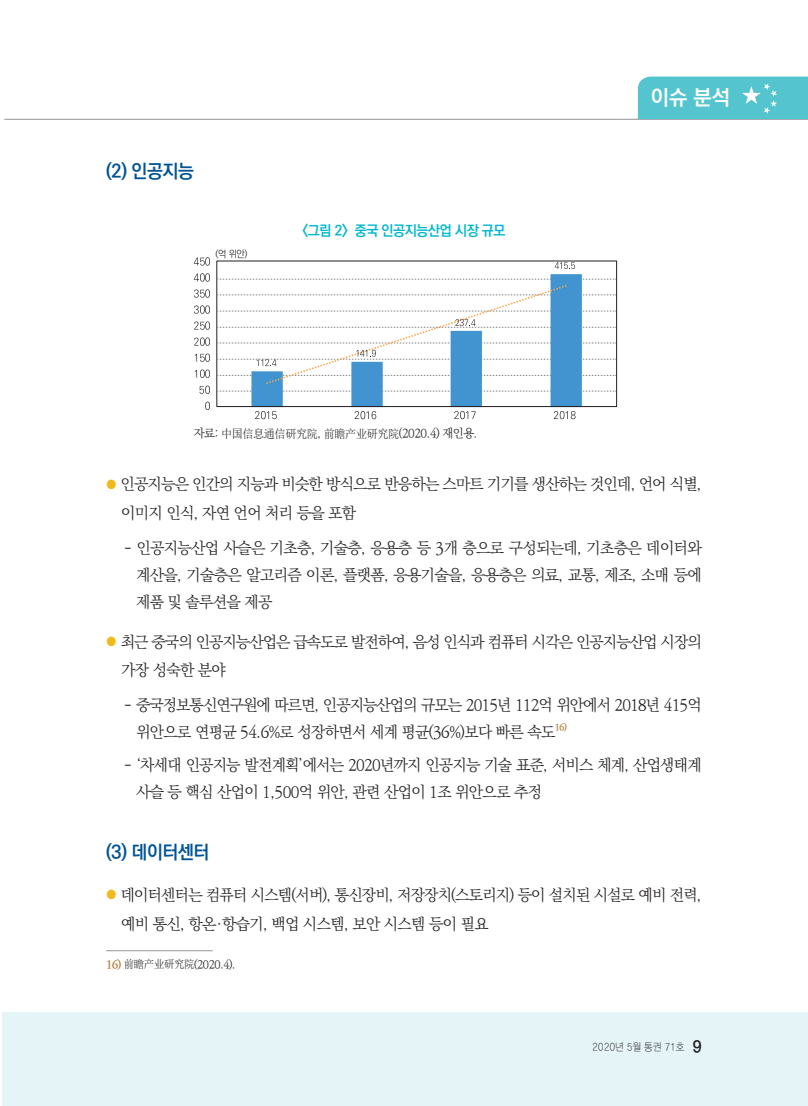
<style>
.page{position:relative;width:808px;height:1106px;background:#fff}
.page>*{position:absolute;margin:0;border:0;box-sizing:border-box;transform-origin:0 0}
.t1{font:700 21px "Ko Pub Dotum";color:#fff}
.t2{font:700 18.75px "Ko Pub Dotum";letter-spacing:-.02em;color:#005495}
.t3{font:300 15.75px/27px "Ko Pub Batang";letter-spacing:-.05em;color:#231f20}
.t4{font:700 14.25px "Ko Pub Dotum";letter-spacing:-.03em;color:#00b7ce}
.t5{font:300 12px "Ko Pub Batang";letter-spacing:-.04em;color:#231f20}
.t6{font:300 11.25px "Ko Pub Batang";color:#231f20}
.t7{font:10.5px "YDVYGO Std 115";letter-spacing:-.02em;color:#231f20;scale:.9 1}
.t8{font:300 9.75px "Ko Pub Dotum";color:#231f20}
.t9{font:700 9.15px "Ko Pub Batang";color:#ac7834}
.s1{font-family:"Sim Sun";font-weight:400}
.s2{font-size:12px;color:#eeba1c}
.s3{font-weight:700;color:#ac7834}
.s4{font-family:"Ko Pub Dotum";font-weight:700;font-size:16.5px}
</style>
<div class="page">
<div style="left:2px;top:1012px;width:806px;height:94px;background:#e4f4f7"></div>
<hr style="left:4px;top:119px;width:804px;height:1px;background:#939598">
<div style="left:638px;top:77px;width:170px;height:42px;background:#54c5cf"></div>
<hr style="left:106px;top:950px;width:107px;height:1px;background:#939598">
<svg style="left:219px;top:391px;width:396px;height:1px"></svg>
<svg style="left:251px;top:274px;width:331px;height:131px"></svg>
<svg style="left:205px;top:401px;width:5px;height:9px"></svg>
<svg style="left:199px;top:385px;width:11px;height:9px"></svg>
<svg style="left:195px;top:369px;width:15px;height:9px"></svg>
<svg style="left:195px;top:353px;width:15px;height:9px"></svg>
<svg style="left:194px;top:337px;width:16px;height:9px"></svg>
<svg style="left:194px;top:321px;width:16px;height:9px"></svg>
<svg style="left:194px;top:305px;width:16px;height:9px"></svg>
<svg style="left:194px;top:289px;width:16px;height:9px"></svg>
<svg style="left:194px;top:273px;width:16px;height:9px"></svg>
<svg style="left:194px;top:257px;width:16px;height:8px"></svg>
<svg style="left:255px;top:411px;width:22px;height:8px"></svg>
<svg style="left:355px;top:411px;width:21px;height:8px"></svg>
<svg style="left:454px;top:411px;width:22px;height:8px"></svg>
<svg style="left:554px;top:411px;width:21px;height:8px"></svg>
<svg style="left:219px;top:279px;width:396px;height:106px"></svg>
<svg style="left:555px;top:263px;width:20px;height:6px"></svg>
<div style="left:217px;top:261px;width:400px;height:146px;border:1px solid #231f20"></div>
<p class="t2" style="left:106px;top:161px;width:89px">(2) 인공지능</p>
<p class="t8" style="left:216px;top:249px;width:33px">(억 위안)</p>
<p class="t4" style="left:302px;top:223px;width:205px">&lt;그림 2&gt; 중국 인공지능산업 시장 규모</p>
<p class="t5" style="left:194px;top:427px;width:285px">자료: <span class="s1">中国信息通信研究院</span>, <span class="s1">前瞻产业研究院</span>(2020.4) 재인용.</p>
<h1 class="t1" style="left:651px;top:87px;width:81px">이슈 분석</h1>
<p class="t3" style="left:121px;top:471px;width:582px;line-height:28.5px;text-indent:-15px"><span class="s2">●</span> 인공지능은 인간의 지능과 비슷한 방식으로 반응하는 스마트 기기를 생산하는 것인데, 언어 식별, 이미지 인식, 자연 언어 처리 등을 포함</p>
<p class="t3" style="left:136px;top:535px;width:567px;text-align:justify;text-indent:-12px">- 인공지능산업 사슬은 기초층, 기술층, 응용층 등 3개 층으로 구성되는데, 기초층은 데이터와 계산을, 기술층은 알고리즘 이론, 플랫폼, 응용기술을, 응용층은 의료, 교통, 제조, 소매 등에 제품 및 솔루션을 제공</p>
<p class="t3" style="left:121px;top:628px;width:582px;line-height:28.5px;text-indent:-15px"><span class="s2">●</span> 최근 중국의 인공지능산업은 급속도로 발전하여, 음성 인식과 컴퓨터 시각은 인공지능산업 시장의 가장 성숙한 분야</p>
<p class="t3" style="left:136px;top:692px;width:567px;text-indent:-12px">- 중국정보통신연구원에 따르면, 인공지능산업의 규모는 2015년 112억 위안에서 2018년 415억 위안으로 연평균 54.6%로 성장하면서 세계 평균(36%)보다 빠른 속도</p>
<p class="t9" style="left:555px;top:722px;width:14px">16)</p>
<p class="t3" style="left:136px;top:752px;width:567px;text-indent:-12px">- ‘차세대 인공지능 발전계획’에서는 2020년까지 인공지능 기술 표준, 서비스 체계, 산업생태계 사슬 등 핵심 산업이 1,500억 위안, 관련 산업이 1조 위안으로 추정</p>
<p class="t2" style="left:106px;top:842px;width:105px">(3) 데이터센터</p>
<p class="t3" style="left:121px;top:881px;width:582px;line-height:28.5px;text-indent:-15px"><span class="s2">●</span> 데이터센터는 컴퓨터 시스템(서버), 통신장비, 저장장치(스토리지) 등이 설치된 시설로 예비 전력, 예비 통신, 항온·항습기, 백업 시스템, 보안 시스템 등이 필요</p>
<p class="t6" style="left:106px;top:958px;width:131px"><span class="s3">16)</span> <span class="s1">前瞻产业研究院</span>(2020.4).</p>
<p class="t7" style="left:592px;top:1041px;width:123px">2020년 5월 통권 71호 <span class="s4">9</span></p>
</div>
